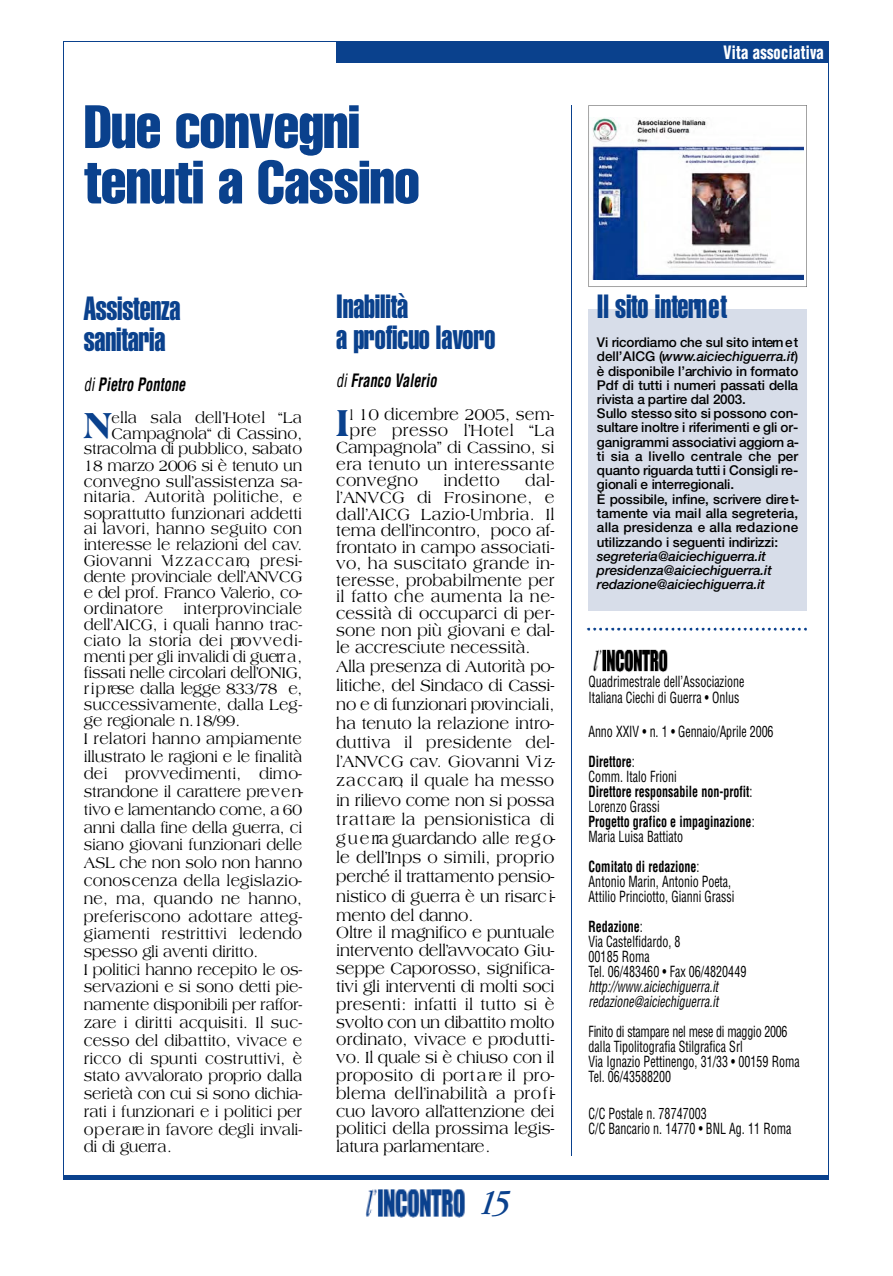
<style>
.page{position:relative;width:893px;height:1276px;background:#fff}
.page>*{position:absolute;margin:0;border:0;box-sizing:border-box;transform-origin:0 0}
.t1{font:extra-condensed 60px/55.5px "Helvetica";letter-spacing:-.015em;color:#0a418d}
.t2{font:800 40.2px "Americana";color:#0a418d;scale:.9 1}
.t3{font:800 38.85px "Americana";color:#0a418d;scale:.9 1}
.t4{font:italic condensed 36px "Garamond";color:#0a418d}
.t5{font:33px/30.3px "Helvetica Extra Compressed";letter-spacing:-.005em;color:#0a418d}
.t6{font:italic 700 condensed 18px "Helvetica";color:#000;scale:.8 1}
.t7{font:900 condensed 18px "Helvetica";letter-spacing:.02em;color:#fff;scale:.8 1}
.t8{font:17.25px/18.5px "Americana";color:#000;text-align:justify;scale:.9 1}
.t9{font:17.25px "Americana";letter-spacing:.03em;color:#000;scale:.9 1}
.t10{font:17.25px "Americana";letter-spacing:.025em;color:#000;scale:.9 1}
.t11{font:17.25px "Americana";letter-spacing:.02em;color:#000;scale:.9 1}
.t12{font:16.5px/17.7px "Americana";color:#000;scale:.9 1}
.t13{font:16.5px "Americana";letter-spacing:-.02em;color:#000;scale:.9 1}
.t14{font:condensed 15px/15px "Helvetica";color:#000;scale:.8 1}
.t15{font:700 condensed 15px/15px "Helvetica";color:#000;scale:.8 1}
.t16{font:italic condensed 15px/15.1px "Helvetica";color:#000;scale:.8 1}
.t17{font:500 13.5px/14.2px "Helvetica Neue";color:#000}
.t18{font:italic 500 13.5px/14.2px "Helvetica Neue";letter-spacing:-.01em;color:#000}
.s1{font-weight:400}
.s2{font-size:14.85px}
.s3{font-style:italic}
.s4{font-weight:700}
</style>
<div class="page">
<div style="left:336px;top:41px;width:492px;height:22px;background:#0a418d"></div>
<hr style="left:63px;top:41px;width:765px;height:1px;background:#0a418d">
<hr style="left:828px;top:42px;width:1px;height:1135px;background:#0a418d">
<hr style="left:63px;top:1175px;width:765px;height:4px;background:#0a418d">
<hr style="left:63px;top:42px;width:1px;height:1135px;background:#0a418d">
<img style="left:365px;top:1189px;width:100px;height:29px">
<svg style="left:587px;top:627px;width:220px;height:3px"></svg>
<img style="left:593px;top:649px;width:75px;height:23px">
<div style="left:589px;top:310px;width:218px;height:301px;background:#d7dde9"></div>
<hr style="left:571px;top:105px;width:1px;height:1050px;background:#0a418d">
<img style="left:589px;top:105px;width:218px;height:182px">
<h1 class="t1" style="left:84px;top:103px;width:337px">Due convegni tenuti a Cassino</h1>
<p class="t7" style="left:724px;top:45px;width:126px">Vita associativa</p>
<h3 class="t5" style="left:84px;top:295px;width:98px">A s s is te n za s a n ita r ia</h3>
<p class="t6" style="left:84px;top:377px;width:128px"><span class="s1">di</span> Pietro Pontone</p>
<h3 class="t3" style="left:84px;top:410px;width:32px">N</h3>
<p class="t12" style="left:112px;top:409px;width:213px"><span class="s2">e</span>lla sala dell’Hotel “La</p>
<p class="t12" style="left:112px;top:425px;width:213px">Campagnola“ di Cassino,</p>
<p class="t12" style="left:84px;top:441px;width:244px">stracolma di pubblico, sabato</p>
<p class="t13" style="left:84px;top:459px;width:244px">18 marzo 2006 si è tenuto un</p>
<p class="t12" style="left:84px;top:473px;width:244px">convegno sull’assistenza sa-</p>
<p class="t12" style="left:84px;top:489px;width:244px">nitaria. Autorità politiche, e</p>
<p class="t12" style="left:84px;top:505px;width:244px">soprattutto funzionari addetti</p>
<p class="t12" style="left:84px;top:521px;width:244px">ai lavori, hanno seguito con</p>
<p class="t12" style="left:84px;top:537px;width:244px">in te resse le relazioni del cav.</p>
<p class="t12" style="left:84px;top:553px;width:244px">Giovanni Vi z z a c c a ro, pre s i-</p>
<p class="t12" style="left:84px;top:569px;width:245px">dente provinciale dell’ANVCG</p>
<p class="t12" style="left:84px;top:585px;width:244px">e del prof. Franco Valerio, co-</p>
<p class="t12" style="left:84px;top:601px;width:244px">o rd in a to re interpro v in c ia le</p>
<p class="t12" style="left:84px;top:617px;width:244px">dell’AICG, i quali hanno trac-</p>
<p class="t12" style="left:84px;top:633px;width:244px">ciato la storia dei pro v v e d i-</p>
<p class="t12" style="left:84px;top:649px;width:244px">menti per gli invalidi di guerr a ,</p>
<p class="t12" style="left:84px;top:665px;width:244px">fissati nelle circolari dell’ONIG,</p>
<p class="t13" style="left:84px;top:682px;width:244px">r i p rese dalla legge 833/78 e,</p>
<p class="t12" style="left:84px;top:697px;width:244px">successivamente, dalla Leg-</p>
<p class="t13" style="left:84px;top:714px;width:175px">ge regionale n.18/99.</p>
<p class="t12" style="left:84px;top:730px;width:245px">I relatori hanno ampiamente illustrato le ragioni e le finalità dei provvedimenti, dimo&shy;strandone il carattere pre v e n&shy;tivo e lamentando come, a 60 anni dalla fine della guerra, ci siano giovani funzionari delle<br>ASL che non solo non hanno conoscenza della legislazio&shy;ne, ma, quando ne hanno, p referiscono adottare atteg&shy;giamenti restrittivi ledendo spesso gli aventi diritto.<br>I politici hanno recepito le os&shy;s e rvazioni e si sono detti pie&shy;namente disponibili per raffo r&shy;z a re i diritti acquisiti. Il suc&shy;cesso del dibattito, vivace e ricco di spunti costruttivi, è stato avvalorato proprio dalla serietà con cui si sono dichia&shy;rati i funzionari e i politici per o p e ra re in favore degli invali&shy;di di guerra .</p>
<h3 class="t5" style="left:336px;top:293px;width:161px">In a b ilità<br>a proficuo lavoro</h3>
<p class="t6" style="left:336px;top:374px;width:127px"><span class="s1">di</span> Franco Valerio</p>
<h2 class="t2" style="left:336px;top:407px;width:17px">I</h2>
<p class="t8" style="left:350px;top:406px;width:229px"><span class="s2">l</span> 10 dicembre 2005, sem-</p>
<p class="t9" style="left:350px;top:424px;width:229px">p re presso l’Hotel “La</p>
<p class="t8" style="left:336px;top:439px;width:244px">Campagnola” di Cassino, si</p>
<p class="t10" style="left:336px;top:457px;width:244px">era tenuto un intere s s a n te</p>
<p class="t9" style="left:336px;top:473px;width:93px">convegno</p>
<p class="t11" style="left:444px;top:473px;width:64px">indetto</p>
<p class="t8" style="left:336px;top:473px;width:244px;line-height:16.6px;text-indent:189px">dal&shy;l’ANVCG di Frosinone, e dall’AICG Lazio-Umbria. Il tema dell’incontro, poco af&shy;frontato in campo associati&shy;vo, ha suscitato grande in&shy;te resse, probabilmente per il fatto che aumenta la ne&shy;cessità di occuparci di per&shy;sone non più giovani e dal&shy;le accresciute necessità.</p>
<p class="t8" style="left:336px;top:658px;width:245px;text-align:left">Alla presenza di Autorità po&shy;litiche, del Sindaco di Cassi&shy;no e di funzionari pro v in c ia li, ha tenuto la relazione intro&shy;duttiva il presidente del&shy;l’ANVCG cav. Giovanni Vi z&shy;z a c c a ro, il quale ha messo in rilievo come non si possa t r a t t a re la pensionistica di g u e rra guardando alle re g o&shy;le dell’Inps o simili, pro p rio p e rché il trattamento pensio&shy;nistico di guerra è un risarc i&shy;mento del danno.<br>O ltre il magnifico e puntuale in te rvento dell’avvocato Giu&shy;seppe Caporosso, significa&shy;tivi gli interventi di molti soci p resenti: infatti il tutto si è svolto con un dibattito molto o rdinato, vivace e pro d u tti&shy;vo. Il quale si è chiuso con il p roposito di port a re il pro&shy;blema dell’inabilità a pro f i&shy;cuo lavoro all’attenzione dei politici della prossima legis&shy;latura parlamentare .</p>
<h3 class="t4" style="left:481px;top:1188px;width:31px">1 5</h3>
<h3 class="t5" style="left:597px;top:293px;width:132px">Il sito intern e t</h3>
<p class="t17" style="left:597px;top:336px;width:204px">Vi ricordiamo che sul sito intern e t dell’AICG (<span class="s3">w w w.a ic ie c h ig u e rra .it</span>) è disponibile l’archivio in formato Pdf di tutti i numeri passati della rivista a partire dal 2003.<br>Sullo stesso sito si possono con&shy;s u lta re inoltre i riferimenti e gli or&shy;ganigrammi associativi aggiorn a&shy;ti sia a livello centrale che per quanto riguarda tutti i Consigli re&shy;gionali e interre g io n a li.<br>È possibile, infine, scrivere dire t&shy;tamente via mail alla segre te ria , alla presidenza e alla re d a z io n e utilizzando i seguenti indirizzi:</p>
<p class="t18" style="left:597px;top:550px;width:176px">s e g re te ria @ a ic ie c h ig u e rra .it p re s id e n z a @ a ic ie c h ig u e rra .it re d a z io n e @ a ic ie c h ig u e rra .it</p>
<p class="t14" style="left:589px;top:675px;width:196px;line-height:16.2px">Quadrimestrale dell’Associazione<br>Italiana Ciechi di Guerra • Onlus</p>
<p class="t14" style="left:589px;top:717px;width:233px;line-height:29.8px">Anno XXIV • n. 1 • Gennaio/Aprile 2006<br><span class="s4">Direttore</span>:</p>
<p class="t15" style="left:589px;top:770px;width:209px"><span class="s1">Comm. Italo Frioni<br></span>Direttore responsabile non-profit<span class="s1">:<br>Lorenzo Grassi<br></span>Progetto grafico e impaginazione<span class="s1">:<br>Maria Luisa Battiato</span></p>
<p class="t14" style="left:589px;top:860px;width:184px"><span class="s4">Comitato di redazione</span>:<br>Antonio Marin, Antonio Poeta,<br>Attilio Princiotto, Gianni Grassi</p>
<p class="t14" style="left:589px;top:920px;width:199px"><span class="s4">Redazione</span>:<br>Via Castelfidardo, 8<br>00185 Roma<br>Tel. 06/483460 • Fax 06/4820449</p>
<p class="t16" style="left:589px;top:980px;width:164px">http://www.aiciechiguerra.it redazione@aiciechiguerra.it</p>
<p class="t14" style="left:589px;top:1025px;width:266px">Finito di stampare nel mese di maggio 2006 dalla Tipolitografia Stilgrafica Srl<br>Via Ignazio Pettinengo, 31/33 • 00159 Roma Tel. 06/43588200</p>
<p class="t14" style="left:589px;top:1107px;width:255px">C/C Postale n. 78747003<br>C/C Bancario n. 14770 • BNL Ag. 11 Roma</p>
</div>
